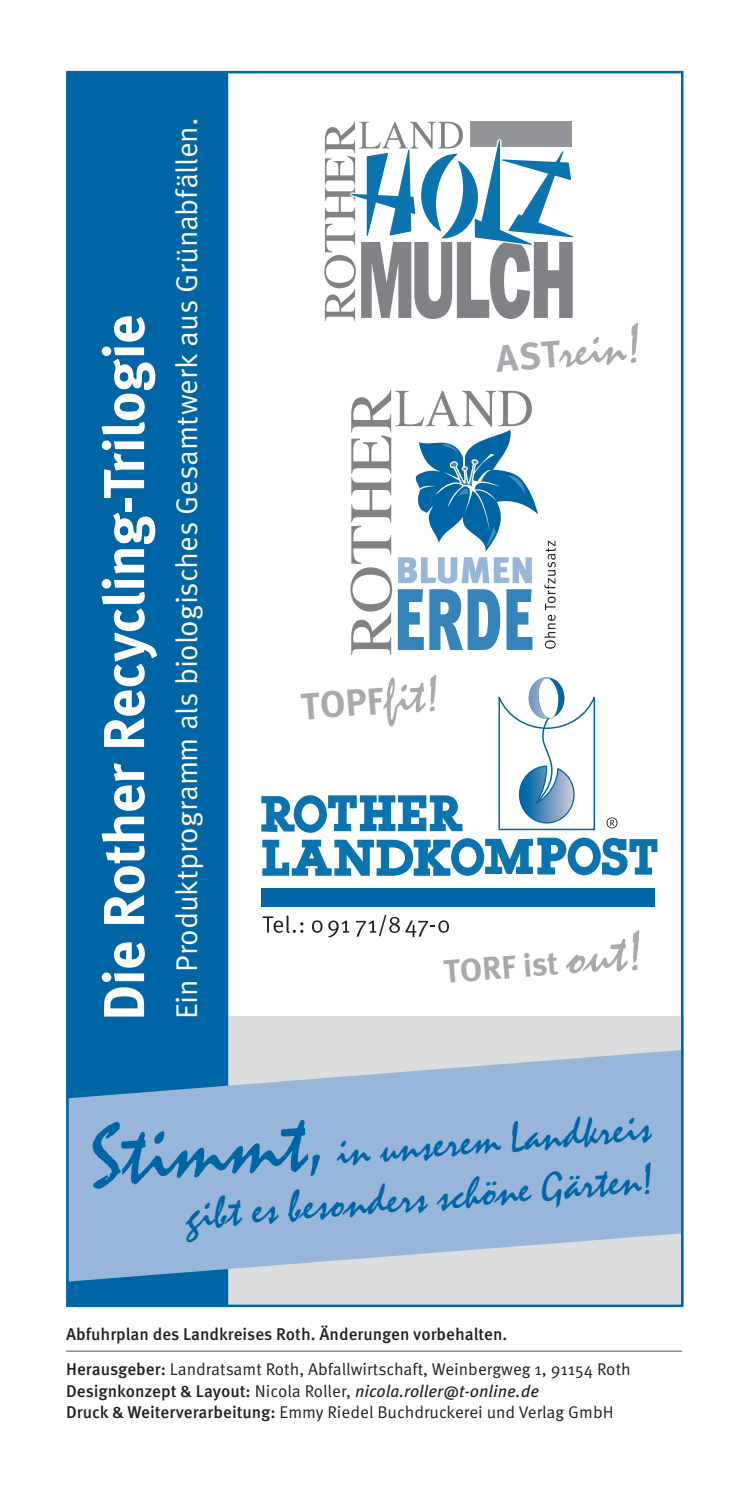
<style>
.page{position:relative;width:745px;height:1489px;background:#fff}
.page>*{position:absolute;margin:0;border:0;box-sizing:border-box;transform-origin:0 0}
.t1{font:83.25px "Mistral";color:#0065a4}
.t2{font:700 57.5px "Meta OT";letter-spacing:-.02em;color:#fff}
.t3{font:52.5px "Mistral";color:#a8a9ad}
.t4{font:47.5px "Mistral";color:#a8a9ad}
.t5{font:41.75px "Mistral";color:#0065a4}
.t6{font:700 37.5px "Meta OT";color:#a8a9ad}
.t7{font:700 32.5px "Meta OT";color:#a8a9ad}
.t8{font:30px "Meta OT";letter-spacing:-.01em;color:#fff}
.Kategorie{font:17px "Meta OT";color:#231f20}
.Kategorie-2{font:italic 17px "Meta OT";color:#231f20}
.Kategorie-3{font:500 17px "Meta OT";color:#231f20}
.s1{font-size:52.5px}
.s2{font-weight:500}
.s3{font-weight:500;font-style:normal}
.s4{font-style:normal}
</style>
<div class="page">
<hr style="left:66px;top:1350px;width:615px;height:1px;background:#757679">
<div style="left:168px;top:1016px;width:515px;height:288px;background:#dcdddf"></div>
<div style="left:66px;top:72px;width:162px;height:1232px;background:#0065a4"></div>
<svg style="left:324px;top:121px;width:249px;height:200px"></svg>
<svg style="left:544px;top:540px;width:11px;height:108px"></svg>
<svg style="left:350px;top:389px;width:188px;height:266px"></svg>
<div style="left:261px;top:887px;width:393px;height:19px;background:#0065a4"></div>
<svg style="left:262px;top:915px;width:41px;height:17px"></svg>
<svg style="left:312px;top:920px;width:10px;height:12px"></svg>
<svg style="left:328px;top:920px;width:21px;height:17px"></svg>
<svg style="left:356px;top:914px;width:43px;height:22px"></svg>
<svg style="left:405px;top:920px;width:43px;height:17px"></svg>
<svg style="left:261px;top:677px;width:396px;height:198px"></svg>
<svg style="left:69px;top:1049px;width:611px;height:232px;fill:#98b6d9"></svg>
<p class="t2" style="left:88px;top:1020px;width:707px;rotate:-90deg">Die Rother Recycling-Trilogie</p>
<p class="t8" style="left:168px;top:1019px;width:902px;rotate:-90deg">Ein Produktprogramm als biologisches Gesamtwerk aus Grünabfällen.</p>
<p class="t4" style="left:556px;top:324px;width:86px;rotate:-4deg">rein<span class="s1">!</span></p>
<p class="t4" style="left:381px;top:670px;width:59px;rotate:-4deg">fit!</p>
<p class="t6" style="left:299px;top:683px;width:84px;rotate:-5deg">TOPF</p>
<p class="t3" style="left:563px;top:926px;width:80px;rotate:-4deg">out!</p>
<p class="t7" style="left:442px;top:952px;width:120px;rotate:-5deg">TORF ist</p>
<p class="t1" style="left:86px;top:1110px;width:236px;rotate:-5deg">Stimmt,</p>
<p class="t5" style="left:335px;top:1125px;width:316px;rotate:-4deg">in unserem Landkreis</p>
<p class="t5" style="left:184px;top:1188px;width:472px;rotate:-4deg">gibt es besonders schöne Gärten!</p>
<p class="Kategorie-3" style="left:66px;top:1323px;width:442px">Abfuhrplan des Landkreises Roth. Änderungen vorbehalten.</p>
<p class="Kategorie" style="left:66px;top:1359px;width:565px"><span class="s2">Herausgeber:</span> Landratsamt Roth, Abfallwirtschaft, Weinbergweg 1, 91154 Roth</p>
<p class="Kategorie-2" style="left:66px;top:1380px;width:474px"><span class="s3">Designkonzept &amp; Layout:</span> <span class="s4">Nicola Roller,</span> nicola.roller@t-online.de</p>
<p class="Kategorie" style="left:66px;top:1401px;width:548px"><span class="s2">Druck &amp; Weiterverarbeitung:</span> Emmy Riedel Buchdruckerei und Verlag GmbH</p>
</div>
